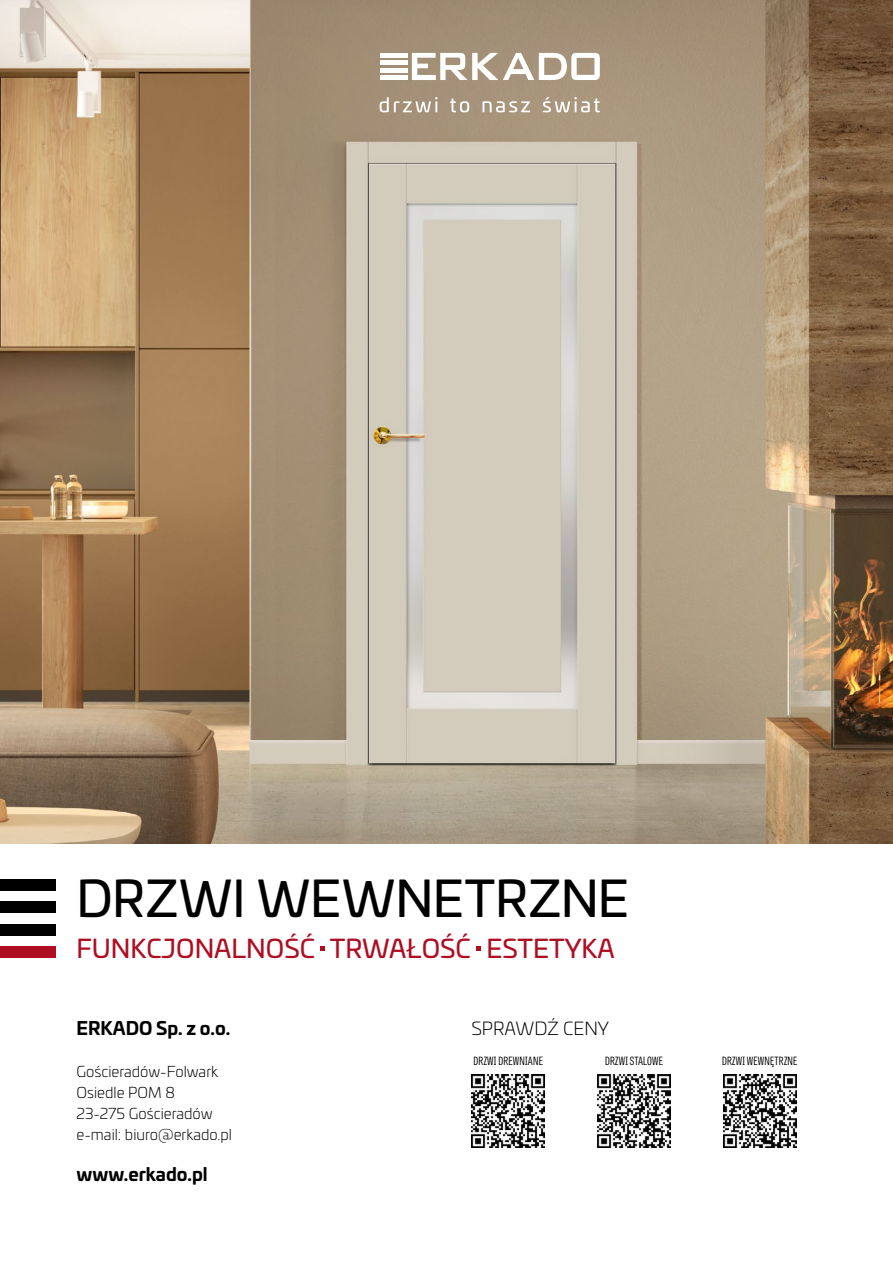
<style>
.page{position:relative;width:893px;height:1263px;background:#fff}
.page>*{position:absolute;margin:0;border:0;box-sizing:border-box;transform-origin:0 0}
.t1{font:49.5px "Univia Pro";letter-spacing:-.005em;color:#000}
.t2{font:25.5px "Univia Pro";color:#af0d21}
.t3{font:700 18px "Univia Pro";color:#000}
.t4{font:300 18px "Univia Pro";color:#000}
.t5{font:300 15px/21px "Univia Pro";color:#000}
.t6{font:300 11.4px "Tablet Gothic Compressed";letter-spacing:.02em;color:#000}
</style>
<div class="page">
<img style="left:0;top:0;width:893px;height:844px">
<hr style="left:380px;top:53px;width:27px;height:4px;background:#fff">
<hr style="left:380px;top:61px;width:27px;height:4px;background:#fff">
<hr style="left:380px;top:68px;width:27px;height:4px;background:#fff">
<hr style="left:380px;top:76px;width:27px;height:4px;background:#fff">
<svg style="left:412px;top:53px;width:188px;height:27px"></svg>
<svg style="left:380px;top:97px;width:58px;height:15px"></svg>
<svg style="left:450px;top:98px;width:19px;height:14px"></svg>
<svg style="left:482px;top:101px;width:48px;height:11px"></svg>
<svg style="left:543px;top:97px;width:57px;height:15px"></svg>
<div style="left:0;top:879px;width:55px;height:12px;background:#000"></div>
<div style="left:0;top:923px;width:55px;height:12px;background:#000"></div>
<div style="left:0;top:901px;width:55px;height:12px;background:#000"></div>
<div style="left:0;top:946px;width:55px;height:12px;background:#af0d21"></div>
<img style="left:723px;top:1074px;width:73px;height:73px">
<svg style="left:597px;top:1074px;width:74px;height:74px"></svg>
<img style="left:597px;top:1074px;width:73px;height:73px">
<svg style="left:471px;top:1074px;width:74px;height:74px"></svg>
<img style="left:472px;top:1074px;width:73px;height:73px">
<svg style="left:321px;top:946px;width:4px;height:4px"></svg>
<svg style="left:477px;top:946px;width:4px;height:4px"></svg>
<h1 class="t1" style="left:77px;top:862px;width:554px">DRZWI WEWNETRZNE</h1>
<h2 class="t2" style="left:77px;top:929px;width:540px">FUNKCJONALNOŚĆ TRWAŁOŚĆ ESTETYKA</h2>
<p class="t3" style="left:77px;top:1014px;width:155px">ERKADO Sp. z o.o.</p>
<p class="t5" style="left:77px;top:1060px;width:157px">Gościeradów-Folwark<br>Osiedle POM 8<br>23-275 Gościeradów e-mail: biuro@erkado.pl</p>
<p class="t3" style="left:77px;top:1159px;width:133px">www.erkado.pl</p>
<p class="t4" style="left:471px;top:1015px;width:139px">SPRAWDŹ CENY</p>
<p class="t6" style="left:473px;top:1053px;width:71px">DRZWI DREWNIANE</p>
<p class="t6" style="left:605px;top:1053px;width:59px">DRZWI STALOWE</p>
<p class="t6" style="left:722px;top:1053px;width:77px">DRZWI WEWNĘTRZNE</p>
</div>
